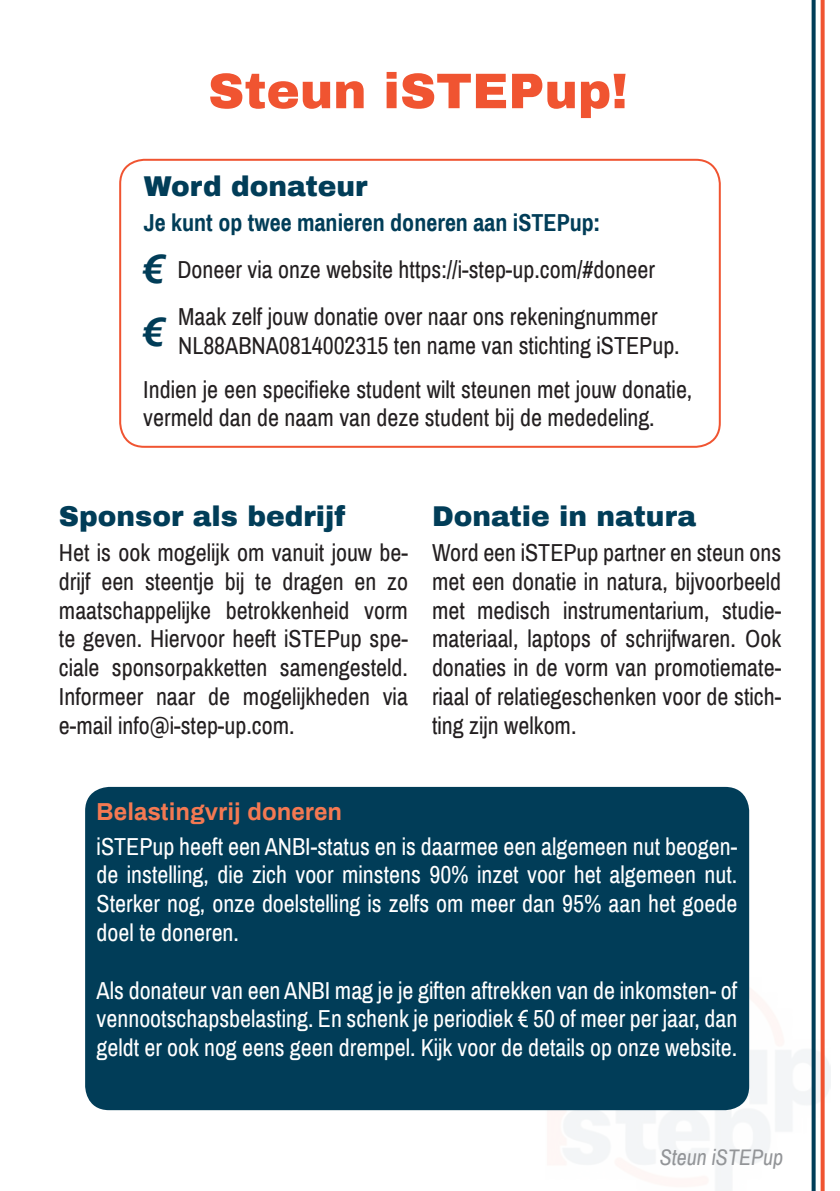
<style>
.page{position:relative;width:840px;height:1191px;background:#fff}
.page>*{position:absolute;margin:0;border:0;box-sizing:border-box;transform-origin:0 0}
.Titel_in_oranje{font:900 50px "Archivo";color:#f05431}
.Koptekst_donkerblauw{font:italic 700 40px "Archivo";color:#013d58}
.Titel_in_oranje-2{font:900 28px "Archivo";color:#013d58}
.Titel_in_donkerblauw{font:900 28px "Archivo";color:#013d58}
.Broodtekst{font:24px/28.8px "Archivo Narrow";color:#231f20;text-align:justify}
.broodtekst_wit{font:24px/28.8px "Archivo Narrow";color:#fff;text-align:justify}
.Broodtekst-2{font:700 24px "Archivo Narrow";color:#013d58}
.Koptekst_oranje_80{font:700 24px "Archivo";color:#f47952}
.t1{font:italic 22px "Archivo Narrow";color:#939598}
</style>
<div class="page">
<img style="left:545px;top:963px;width:284px;height:228px">
<svg style="left:811px;top:0;width:4px;height:1191px;background:#275a71"></svg>
<svg style="left:820px;top:0;width:4px;height:1191px;background:#f26e51"></svg>
<div style="left:85px;top:787px;width:663px;height:323px;background:#013d58;border-radius:24px"></div>
<div style="left:119px;top:159px;width:601px;height:289px;border:2px solid #f05431;border-radius:24px"></div>
<p class="Titel_in_oranje" style="left:208px;top:60px;width:421px">Steun iSTEPup!</p>
<p class="Titel_in_oranje-2" style="left:144px;top:169px;width:225px">Word donateur</p>
<p class="Broodtekst-2" style="left:144px;top:207px;width:458px">Je kunt op twee manieren doneren aan iSTEPup:</p>
<p class="Broodtekst" style="left:177px;top:255px;width:478px">Doneer via onze website https://i-step-up.com/#doneer</p>
<p class="Broodtekst" style="left:178px;top:303px;width:481px">Maak zelf jouw donatie over naar ons rekeningnummer</p>
<p class="Broodtekst" style="left:178px;top:332px;width:503px">NL88ABNA0814002315 ten name van stichting iSTEPup.</p>
<p class="Broodtekst" style="left:143px;top:375px;width:550px">Indien je een specifieke student wilt steunen met jouw donatie, vermeld dan de naam van deze student bij de mededeling.</p>
<p class="Koptekst_donkerblauw" style="left:143px;top:242px;width:24px">€</p>
<p class="Koptekst_donkerblauw" style="left:143px;top:304px;width:24px">€</p>
<p class="Titel_in_oranje-2" style="left:59px;top:499px;width:288px">Sponsor als bedrijf</p>
<p class="Broodtekst" style="left:59px;top:538px;width:350px">Het is ook mogelijk om vanuit jouw be&shy;drijf een steentje bij te dragen en zo maatschappelijke betrokkenheid vorm te geven. Hiervoor heeft iSTEPup spe&shy;ciale sponsorpakketten samengesteld.<br>Informeer naar de mogelijkheden via e-mail info@i-step-up.com.</p>
<p class="Titel_in_donkerblauw" style="left:432px;top:499px;width:265px">Donatie in natura</p>
<p class="Broodtekst" style="left:432px;top:538px;width:350px">Word een iSTEPup partner en steun ons met een donatie in natura, bijvoorbeeld met medisch instrumentarium, studie&shy;materiaal, laptops of schrijfwaren. Ook donaties in de vorm van promotiemate&shy;riaal of relatiegeschenken voor de stich&shy;ting zijn welkom.</p>
<p class="Koptekst_oranje_80" style="left:97px;top:795px;width:247px">Belastingvrij doneren</p>
<p class="broodtekst_wit" style="left:97px;top:832px;width:642px">iSTEPup heeft een ANBI-status en is daarmee een algemeen nut beogen&shy;de instelling, die zich voor minstens 90% inzet voor het algemeen nut.<br>Sterker nog, onze doelstelling is zelfs om meer dan 95% aan het goede doel te doneren.</p>
<p class="broodtekst_wit" style="left:97px;top:976px;width:642px">Als donateur van een ANBI mag je je giften aftrekken van de inkomsten- of vennootschapsbelasting. En schenk je periodiek € 50 of meer per jaar, dan geldt er ook nog eens geen drempel. Kijk voor de details op onze website.</p>
<p class="t1" style="left:659px;top:1143px;width:125px">Steun iSTEPup</p>
</div>
